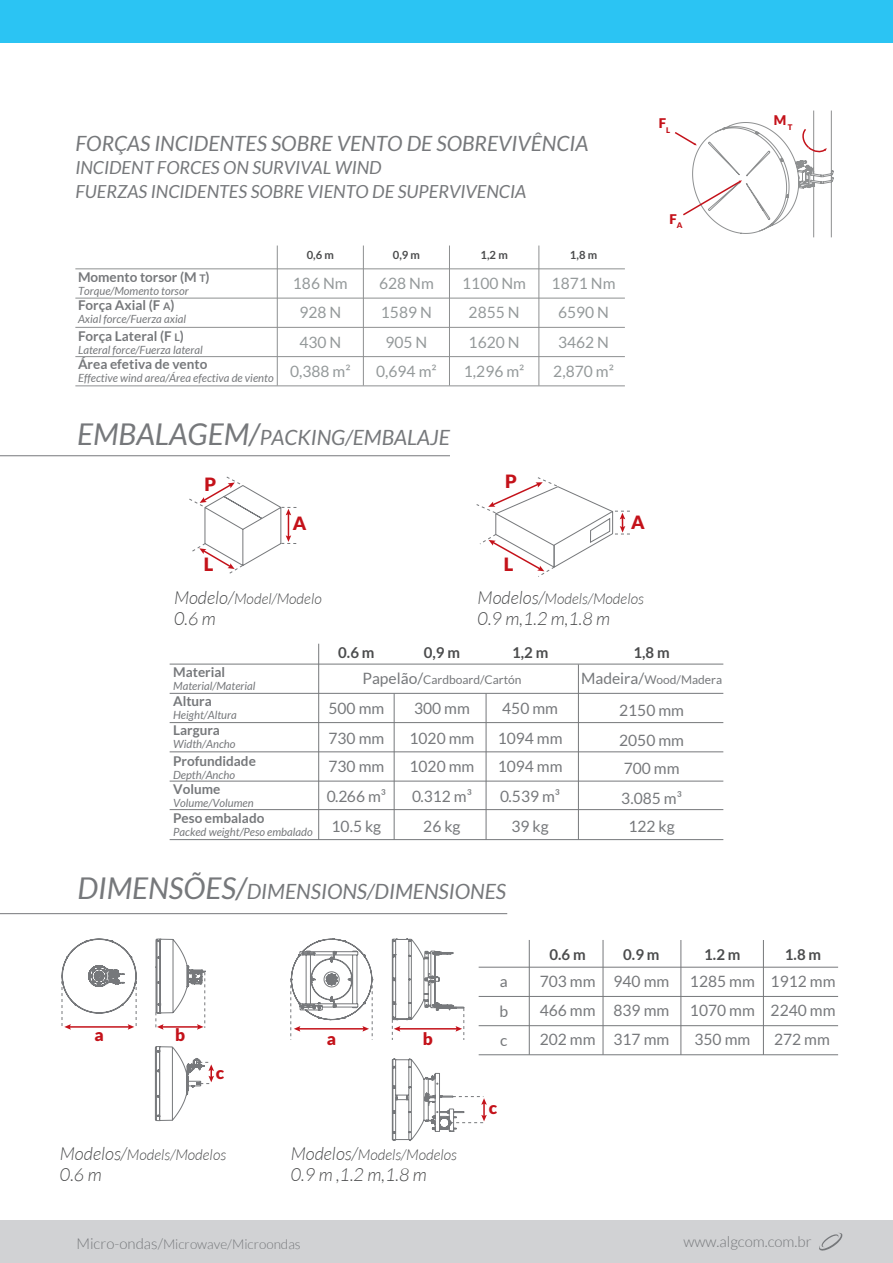
<style>
.page{position:relative;width:893px;height:1263px;background:#fff}
.page>*{position:absolute;margin:0;border:0;box-sizing:border-box;transform-origin:0 0}
.t1{font:italic 21px "Lato";color:#76787b}
.t2{font:900 18.3px "Lato";color:#c4121a}
.t3{font:italic 18px/23.1px "Lato";color:#76787b}
.t4{font:italic 300 18px "Lato";color:#4b4c4d}
.t5{font:900 17.1px "Lato";color:#c4121a}
.t6{font:15.6px/29.5px "Lato";color:#76787b;text-align:justify}
.t7{font:15.6px/29.5px "Lato";color:#94999a;text-align:center}
.t8{font:italic 300 15px "Lato";color:#4b4c4d}
.t9{font:700 15px "Lato";color:#4b4c4d}
.t10{font:300 15px "Lato";color:#76787b}
.t11{font:700 13.5px "Lato";color:#76787b}
.t12{font:300 13.5px "Lato";color:#76787b}
.t13{font:900 13.35px "Lato";color:#c4121a}
.t14{font:12px "Lato";color:#76787b}
.t15{font:italic 11.25px "Lato";color:#76787b}
.t16{font:700 11.25px "Lato";color:#4b4c4d}
.s1{font-size:10.5px}
.s2{font-size:30px}
.s3{font-size:18px}
.s4{font-size:15.6px}
.s5{font-size:15px}
</style>
<div class="page">
<div style="left:0;top:1220px;width:893px;height:43px;background:#d1d2d4"></div>
<svg style="left:819px;top:1233px;width:24px;height:18px"></svg>
<div style="left:0;top:0;width:893px;height:43px;background:#2bc4f3"></div>
<svg style="left:476px;top:477px;width:154px;height:100px"></svg>
<hr style="left:0;top:455px;width:450px;height:1px;background:#76787b">
<svg style="left:189px;top:476px;width:108px;height:98px"></svg>
<hr style="left:0;top:913px;width:507px;height:1px;background:#76787b">
<hr style="left:479px;top:1054px;width:359px;height:1px;background:#76787b">
<hr style="left:603px;top:940px;width:1px;height:115px;background:#76787b">
<hr style="left:529px;top:940px;width:1px;height:115px;background:#76787b">
<hr style="left:479px;top:967px;width:359px;height:1px;background:#76787b">
<hr style="left:479px;top:996px;width:359px;height:1px;background:#76787b">
<hr style="left:479px;top:1025px;width:359px;height:1px;background:#76787b">
<hr style="left:681px;top:940px;width:1px;height:115px;background:#76787b">
<hr style="left:763px;top:940px;width:1px;height:115px;background:#76787b">
<svg style="left:675px;top:110px;width:159px;height:128px"></svg>
<hr style="left:75px;top:269px;width:550px;height:1px;background:#8e9091">
<hr style="left:75px;top:298px;width:550px;height:1px;background:#8e9091">
<hr style="left:75px;top:327px;width:550px;height:1px;background:#8e9091">
<hr style="left:75px;top:356px;width:550px;height:1px;background:#8e9091">
<hr style="left:75px;top:385px;width:550px;height:1px;background:#8e9091">
<hr style="left:277px;top:246px;width:1px;height:139px;background:#8e9091">
<hr style="left:363px;top:246px;width:1px;height:139px;background:#8e9091">
<hr style="left:449px;top:246px;width:1px;height:139px;background:#8e9091">
<hr style="left:539px;top:246px;width:1px;height:139px;background:#8e9091">
<hr style="left:170px;top:781px;width:553px;height:1px;background:#76787b">
<hr style="left:170px;top:809px;width:553px;height:1px;background:#76787b">
<hr style="left:170px;top:839px;width:553px;height:1px;background:#76787b">
<hr style="left:170px;top:664px;width:553px;height:1px;background:#76787b">
<hr style="left:170px;top:693px;width:553px;height:1px;background:#76787b">
<hr style="left:170px;top:722px;width:553px;height:1px;background:#76787b">
<hr style="left:170px;top:752px;width:553px;height:1px;background:#76787b">
<hr style="left:318px;top:644px;width:1px;height:196px;background:#76787b">
<hr style="left:486px;top:693px;width:1px;height:147px;background:#76787b">
<hr style="left:394px;top:693px;width:1px;height:147px;background:#76787b">
<hr style="left:578px;top:664px;width:1px;height:176px;background:#76787b">
<svg style="left:392px;top:938px;width:73px;height:102px"></svg>
<svg style="left:290px;top:938px;width:83px;height:102px"></svg>
<svg style="left:392px;top:1058px;width:95px;height:83px"></svg>
<svg style="left:61px;top:938px;width:76px;height:92px"></svg>
<svg style="left:155px;top:938px;width:51px;height:92px"></svg>
<svg style="left:155px;top:1046px;width:59px;height:75px"></svg>
<h1 class="t1" style="left:75px;top:132px;width:514px">FORÇAS INCIDENTES SOBRE VENTO DE SOBREVIVÊNCIA</h1>
<h3 class="t3" style="left:75px;top:157px;width:452px">INCIDENT FORCES ON SURVIVAL WIND<br>FUERZAS INCIDENTES SOBRE VIENTO DE SUPERVIVENCIA</h3>
<p class="t11" style="left:78px;top:269px;width:133px">Momento torsor (M <span class="s1">T</span>)</p>
<p class="t15" style="left:78px;top:285px;width:112px">Torque/Momento torsor</p>
<p class="t11" style="left:78px;top:298px;width:98px">Força Axial (F <span class="s1">A</span>)</p>
<p class="t15" style="left:78px;top:313px;width:110px">Axial force/Fuerza axial</p>
<p class="t11" style="left:78px;top:328px;width:107px">Força Lateral (F <span class="s1">L</span>)</p>
<p class="t15" style="left:78px;top:344px;width:126px">Lateral force/Fuerza lateral</p>
<p class="t11" style="left:78px;top:357px;width:131px">Área efetiva de vento</p>
<p class="t15" style="left:78px;top:372px;width:197px">Effective wind area/Área efectiva de viento</p>
<p class="t16" style="left:307px;top:248px;width:29px">0,6 m</p>
<h3 class="t7" style="left:290px;top:268px;width:62px">186 Nm<br>928 N<br>430 N<br>0,388 m²</h3>
<p class="t16" style="left:393px;top:248px;width:29px">0,9 m</p>
<h3 class="t7" style="left:379px;top:268px;width:56px;text-align:left">628 Nm<br>1589 N<br>905 N</h3>
<h3 class="t7" style="left:376px;top:356px;width:62px">0,694 m²</h3>
<p class="t16" style="left:481px;top:248px;width:29px">1,2 m</p>
<h3 class="t7" style="left:462px;top:268px;width:65px">1100 Nm<br>2855 N<br>1620 N</h3>
<h3 class="t7" style="left:464px;top:356px;width:62px">1,296 m²</h3>
<p class="t16" style="left:570px;top:248px;width:29px">1,8 m</p>
<h3 class="t7" style="left:552px;top:268px;width:65px">1871 Nm<br>6590 N<br>3462 N</h3>
<h3 class="t7" style="left:553px;top:356px;width:62px">2,870 m²</h3>
<p class="t13" style="left:659px;top:116px;width:13px">F<sub>L</sub></p>
<p class="t13" style="left:774px;top:112px;width:20px">M<sub>T</sub></p>
<p class="t13" style="left:669px;top:211px;width:15px">F<sub>A</sub></p>
<h1 class="t1" style="left:77px;top:426px;width:374px"><span class="s2">EMBALAGEM/</span>PACKING/EMBALAJE</h1>
<h2 class="t2" style="left:205px;top:473px;width:13px">P</h2>
<h2 class="t2" style="left:505px;top:471px;width:13px">P</h2>
<h2 class="t2" style="left:293px;top:513px;width:15px">A</h2>
<h2 class="t2" style="left:631px;top:512px;width:15px">A</h2>
<h2 class="t2" style="left:204px;top:554px;width:11px">L</h2>
<h2 class="t2" style="left:504px;top:553px;width:11px">L</h2>
<h3 class="t8" style="left:174px;top:591px;width:149px"><span class="s3">Modelo/</span>Model/Modelo</h3>
<h3 class="t8" style="left:478px;top:591px;width:168px"><span class="s3">Modelos/</span>Models/Modelos</h3>
<h3 class="t4" style="left:478px;top:608px;width:134px">0.9 m,1.2 m,1.8 m</h3>
<h3 class="t4" style="left:174px;top:608px;width:43px">0.6 m</h3>
<p class="t11" style="left:173px;top:664px;width:53px">Material</p>
<p class="t15" style="left:173px;top:679px;width:84px">Material/Material</p>
<p class="t11" style="left:173px;top:693px;width:40px">Altura</p>
<p class="t15" style="left:173px;top:708px;width:65px">Height/Altura</p>
<p class="t11" style="left:173px;top:722px;width:48px">Largura</p>
<p class="t15" style="left:173px;top:738px;width:64px">Width/Ancho</p>
<p class="t11" style="left:173px;top:753px;width:84px">Profundidade</p>
<p class="t15" style="left:173px;top:768px;width:63px">Depth/Ancho</p>
<p class="t11" style="left:173px;top:781px;width:49px">Volume</p>
<p class="t15" style="left:173px;top:797px;width:82px">Volume/Volumen</p>
<p class="t11" style="left:173px;top:810px;width:93px">Peso embalado</p>
<p class="t15" style="left:173px;top:826px;width:141px">Packed weight/Peso embalado</p>
<h3 class="t9" style="left:338px;top:644px;width:38px">0.6 m</h3>
<h3 class="t9" style="left:424px;top:644px;width:38px">0,9 m</h3>
<h3 class="t9" style="left:512px;top:644px;width:38px">1,2 m</h3>
<h3 class="t9" style="left:633px;top:644px;width:38px">1,8 m</h3>
<p class="t14" style="left:362px;top:673px;width:160px"><span class="s4">Papelão/</span>Cardboard/Cartón</p>
<p class="t14" style="left:581px;top:673px;width:143px"><span class="s4">Madeira/</span>Wood/Madera</p>
<h3 class="t6" style="left:328px;top:693px;width:57px">500 mm</h3>
<h3 class="t6" style="left:414px;top:693px;width:57px">300 mm</h3>
<h3 class="t6" style="left:502px;top:693px;width:57px">450 mm</h3>
<h3 class="t6" style="left:619px;top:695px;width:66px">2150 mm</h3>
<h3 class="t6" style="left:328px;top:724px;width:57px">730 mm</h3>
<h3 class="t6" style="left:409px;top:724px;width:66px">1020 mm</h3>
<h3 class="t6" style="left:498px;top:724px;width:66px">1094 mm</h3>
<h3 class="t6" style="left:619px;top:726px;width:66px">2050 mm</h3>
<h3 class="t6" style="left:328px;top:752px;width:57px">730 mm</h3>
<h3 class="t6" style="left:409px;top:752px;width:66px">1020 mm</h3>
<h3 class="t6" style="left:498px;top:752px;width:66px">1094 mm</h3>
<h3 class="t6" style="left:624px;top:753px;width:57px">700 mm</h3>
<h3 class="t6" style="left:327px;top:781px;width:61px">0.266 m³</h3>
<h3 class="t6" style="left:412px;top:781px;width:61px">0.312 m³</h3>
<h3 class="t6" style="left:500px;top:781px;width:61px">0.539 m³</h3>
<h3 class="t6" style="left:621px;top:783px;width:62px">3.085 m³</h3>
<h3 class="t6" style="left:332px;top:811px;width:51px">10.5 kg</h3>
<h3 class="t6" style="left:423px;top:811px;width:39px">26 kg</h3>
<h3 class="t6" style="left:511px;top:811px;width:39px">39 kg</h3>
<h3 class="t6" style="left:628px;top:811px;width:48px">122 kg</h3>
<h1 class="t1" style="left:77px;top:880px;width:430px"><span class="s2">DIMENSÕES/</span>DIMENSIONS/DIMENSIONES</h1>
<h3 class="t5" style="left:95px;top:1025px;width:11px">a</h3>
<h3 class="t5" style="left:175px;top:1025px;width:12px">b</h3>
<h3 class="t5" style="left:216px;top:1062px;width:10px">c</h3>
<h3 class="t5" style="left:327px;top:1029px;width:11px">a</h3>
<h3 class="t5" style="left:423px;top:1029px;width:12px">b</h3>
<h3 class="t8" style="left:60px;top:1147px;width:168px"><span class="s3">Modelos/</span>Models/Modelos</h3>
<h3 class="t8" style="left:291px;top:1147px;width:168px"><span class="s3">Modelos/</span>Models/Modelos</h3>
<h3 class="t4" style="left:291px;top:1164px;width:138px">0.9 m ,1.2 m,1.8 m</h3>
<h3 class="t4" style="left:60px;top:1164px;width:43px">0.6 m</h3>
<h3 class="t6" style="left:499px;top:967px;width:10px">a b c</h3>
<h3 class="t5" style="left:489px;top:1098px;width:10px">c</h3>
<h3 class="t9" style="left:549px;top:945px;width:38px">0.6 m</h3>
<h3 class="t9" style="left:623px;top:945px;width:38px">0.9 m</h3>
<h3 class="t9" style="left:704px;top:945px;width:38px">1.2 m</h3>
<h3 class="t9" style="left:785px;top:945px;width:38px">1.8 m</h3>
<h3 class="t6" style="left:540px;top:967px;width:57px">703 mm</h3>
<h3 class="t6" style="left:613px;top:967px;width:57px">940 mm</h3>
<h3 class="t6" style="left:690px;top:967px;width:66px">1285 mm</h3>
<h3 class="t6" style="left:771px;top:967px;width:66px">1912 mm</h3>
<h3 class="t6" style="left:540px;top:996px;width:57px">466 mm</h3>
<h3 class="t6" style="left:613px;top:996px;width:57px">839 mm</h3>
<h3 class="t6" style="left:690px;top:996px;width:66px">1070 mm</h3>
<h3 class="t6" style="left:771px;top:996px;width:66px">2240 mm</h3>
<h3 class="t6" style="left:540px;top:1025px;width:57px">202 mm</h3>
<h3 class="t6" style="left:613px;top:1025px;width:57px">317 mm</h3>
<h3 class="t6" style="left:694px;top:1025px;width:57px">350 mm</h3>
<h3 class="t6" style="left:774px;top:1025px;width:57px">272 mm</h3>
<p class="t12" style="left:76px;top:1236px;width:226px"><span class="s5">Micro-ondas/</span>Microwave/Microondas</p>
<h3 class="t10" style="left:683px;top:1233px;width:130px">www.algcom.com.br</h3>
</div>
